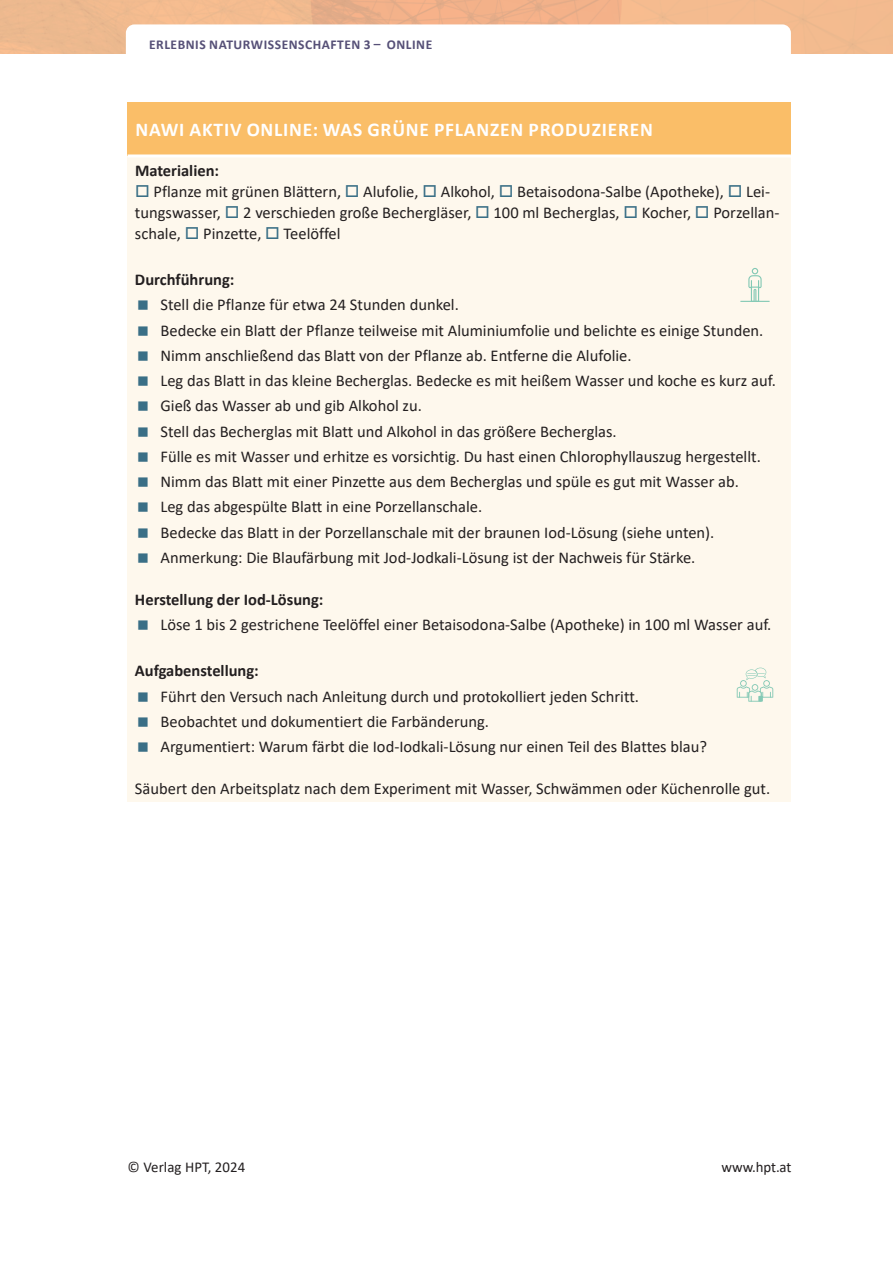
<style>
.page{position:relative;width:893px;height:1263px;background:#fff}
.page>*{position:absolute;margin:0;border:0;box-sizing:border-box;transform-origin:0 0}
.t1{font:700 19.5px "Calibri";letter-spacing:.04em;color:#fff}
.t2{font:16.5px/25.2px "Calibri";color:#231f20}
.t3{font:700 16.5px "Calibri";color:#231f20}
.t4{font:15px "Calibri";letter-spacing:.005em;color:#231f20}
.t5{font:700 13.5px "Calibri";letter-spacing:.04em;color:#565077}
.s1{color:#3a6f86}
</style>
<div class="page">
<svg style="left:126px;top:24px;width:665px;height:30px"></svg>
<div style="left:128px;top:102px;width:663px;height:54px;background:#fabe68"></div>
<div style="left:128px;top:156px;width:663px;height:646px;background:#fef8ed"></div>
<hr style="left:128px;top:154px;width:663px;height:3px;background:#fff">
<svg style="left:748px;top:268px;width:14px;height:33px"></svg>
<hr style="left:740px;top:301px;width:30px;height:1px;background:#84c9b5">
<svg style="left:737px;top:668px;width:36px;height:34px"></svg>
<p class="t5" style="left:149px;top:35px;width:285px">ERLEBNIS NATURWISSENSCHAFTEN 3 – ONLINE</p>
<p class="t1" style="left:135px;top:116px;width:519px">NAWI AKTIV ONLINE: WAS GRÜNE PFLANZEN PRODUZIEREN</p>
<p class="t3" style="left:135px;top:159px;width:86px">Materialien:</p>
<p class="t2" style="left:135px;top:180px;width:646px;line-height:21px"><span class="s1">□</span> Pflanze mit grünen Blättern, <span class="s1">□</span> Alufolie, <span class="s1">□</span> Alkohol, <span class="s1">□</span> Betaisodona-Salbe (Apotheke), <span class="s1">□</span> Lei&shy;tungswasser, <span class="s1">□</span> 2 verschieden große Bechergläser, <span class="s1">□</span> 100 ml Becherglas, <span class="s1">□</span> Kocher, <span class="s1">□</span> Porzellan&shy;schale, <span class="s1">□</span> Pinzette, <span class="s1">□</span> Teelöffel</p>
<p class="t3" style="left:135px;top:268px;width:101px">Durchführung:</p>
<p class="t2" style="left:160px;top:292px;width:617px">Stell die Pflanze für etwa 24 Stunden dunkel.<br>Bedecke ein Blatt der Pflanze teilweise mit Aluminiumfolie und belichte es einige Stunden.<br>Nimm anschließend das Blatt von der Pflanze ab. Entferne die Alufolie.<br>Leg das Blatt in das kleine Becherglas. Bedecke es mit heißem Wasser und koche es kurz auf.<br>Gieß das Wasser ab und gib Alkohol zu.<br>Stell das Becherglas mit Blatt und Alkohol in das größere Becherglas.<br>Fülle es mit Wasser und erhitze es vorsichtig. Du hast einen Chlorophyllauszug hergestellt.<br>Nimm das Blatt mit einer Pinzette aus dem Becherglas und spüle es gut mit Wasser ab.<br>Leg das abgespülte Blatt in eine Porzellanschale.<br>Bedecke das Blatt in der Porzellanschale mit der braunen Iod-Lösung (siehe unten).<br>Anmerkung: Die Blaufärbung mit Jod-Jodkali-Lösung ist der Nachweis für Stärke.</p>
<p class="t3" style="left:135px;top:588px;width:190px">Herstellung der Iod-Lösung:</p>
<p class="t2" style="left:160px;top:611px;width:612px">Löse 1 bis 2 gestrichene Teelöffel einer Betaisodona-Salbe (Apotheke) in 100 ml Wasser auf.</p>
<p class="t3" style="left:135px;top:659px;width:125px">Aufgabenstellung:</p>
<p class="t2" style="left:160px;top:683px;width:548px">Führt den Versuch nach Anleitung durch und protokolliert jeden Schritt.<br>Beobachtet und dokumentiert die Farbänderung.<br>Argumentiert: Warum färbt die Iod-Iodkali-Lösung nur einen Teil des Blattes blau?</p>
<p class="t2" style="left:135px;top:775px;width:637px">Säubert den Arbeitsplatz nach dem Experiment mit Wasser, Schwämmen oder Küchenrolle gut.</p>
<p class="t4" style="left:128px;top:1157px;width:119px">© Verlag HPT, 2024</p>
<p class="t4" style="left:722px;top:1157px;width:71px">www.hpt.at</p>
</div>
